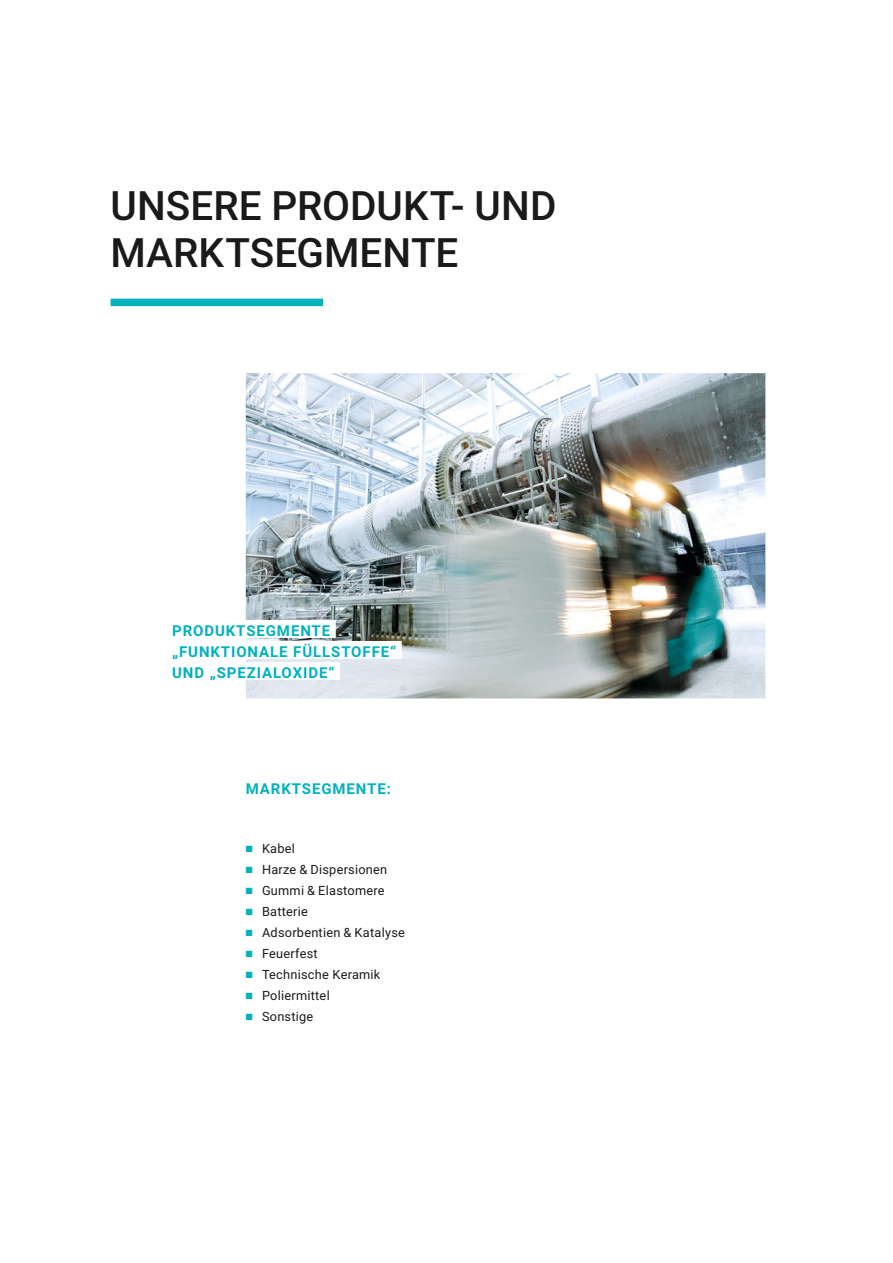
<style>
.page{position:relative;width:893px;height:1263px;background:#fff}
.page>*{position:absolute;margin:0;border:0;box-sizing:border-box;transform-origin:0 0}
.t1{font:500 40.5px/46.5px "Roboto";color:#1a1a18}
.t2{font:700 15px/21px "Roboto";letter-spacing:.06em;color:#00b2bb}
.t3{font:12.75px "Roboto";letter-spacing:.02em;color:#1a1a18}
.s1{color:#00b2bb}
</style>
<div class="page">
<div style="left:111px;top:299px;width:212px;height:7px;background:#00b2bb"></div>
<img style="left:246px;top:373px;width:519px;height:325px">
<div style="left:168px;top:620px;width:168px;height:18px;background:#fff"></div>
<div style="left:168px;top:641px;width:234px;height:18px;background:#fff"></div>
<div style="left:168px;top:662px;width:172px;height:18px;background:#fff"></div>
<h1 class="t1" style="left:111px;top:181px;width:447px">UNSERE PRODUKT- UND<br>MARKTSEGMENTE</h1>
<p class="t2" style="left:172px;top:619px;width:226px">PRODUKTSEGMENTE „FUNKTIONALE FÜLLSTOFFE“<br>UND „SPEZIALOXIDE“</p>
<p class="t2" style="left:246px;top:778px;width:147px">MARKTSEGMENTE:</p>
<p class="t3" style="left:246px;top:840px;width:51px"><span class="s1">■</span> Kabel</p>
<p class="t3" style="left:246px;top:861px;width:143px"><span class="s1">■</span> Harze &amp; Dispersionen</p>
<p class="t3" style="left:246px;top:882px;width:140px"><span class="s1">■</span> Gummi &amp; Elastomere</p>
<p class="t3" style="left:246px;top:903px;width:64px"><span class="s1">■</span> Batterie</p>
<p class="t3" style="left:246px;top:924px;width:161px"><span class="s1">■</span> Adsorbentien &amp; Katalyse</p>
<p class="t3" style="left:246px;top:945px;width:73px"><span class="s1">■</span> Feuerfest</p>
<p class="t3" style="left:246px;top:966px;width:136px"><span class="s1">■</span> Technische Keramik</p>
<p class="t3" style="left:246px;top:987px;width:85px"><span class="s1">■</span> Poliermittel</p>
<p class="t3" style="left:246px;top:1008px;width:69px"><span class="s1">■</span> Sonstige</p>
</div>
